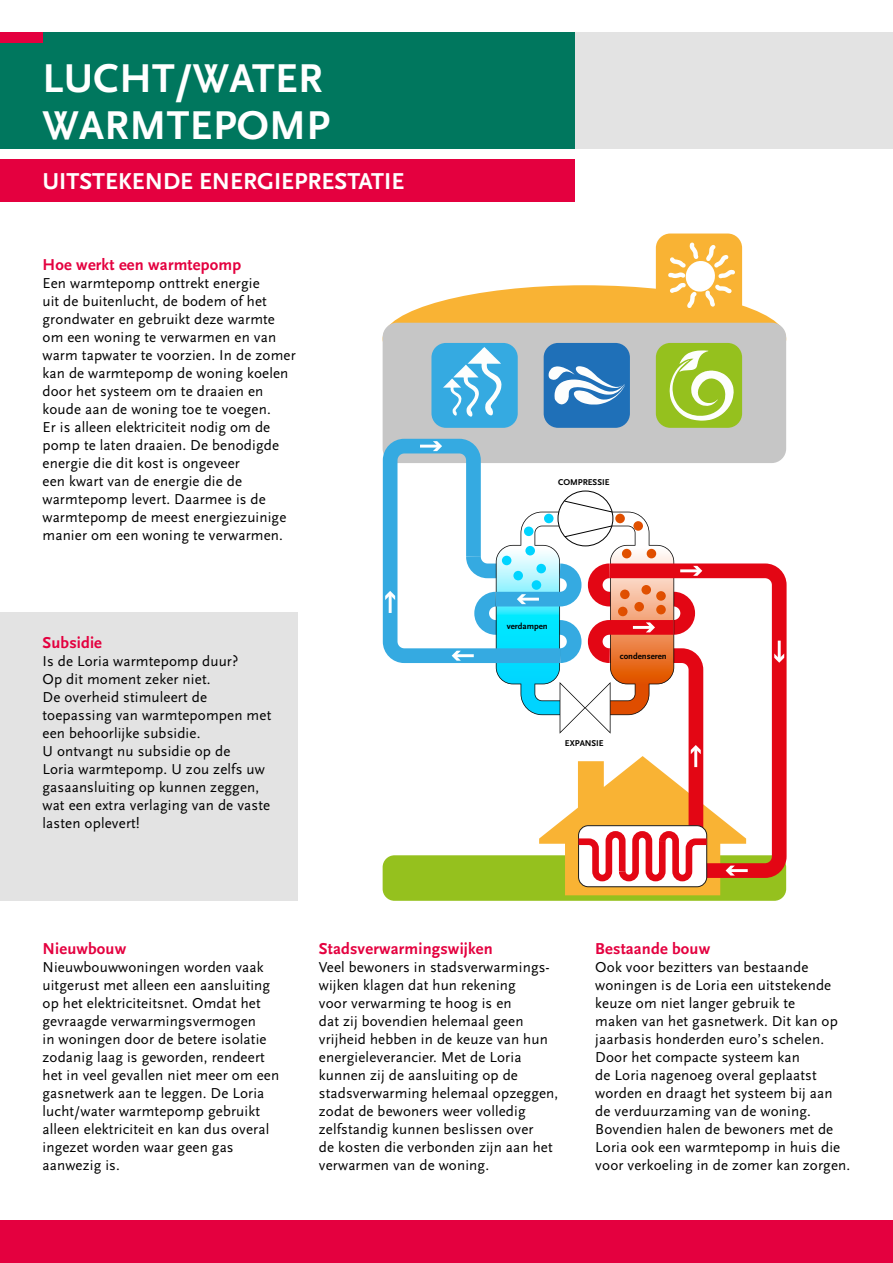
<style>
.page{position:relative;width:893px;height:1263px;background:#fff}
.page>*{position:absolute;margin:0;border:0;box-sizing:border-box;transform-origin:0 0}
.t1{font:700 42px/46.5px "Scala Sans";letter-spacing:.01em;color:#fff}
.t2{font:700 24px "Scala Sans";color:#fff}
.t3{font:700 16.5px "Scala Sans";letter-spacing:.01em;color:#e4003f}
.t4{font:15px/18px "Scala Sans";letter-spacing:.01em;color:#000}
.t5{font:700 8.85px "Scala Sans";color:#000}
</style>
<div class="page">
<div style="left:0;top:1220px;width:893px;height:43px;background:#e4003f"></div>
<div style="left:574px;top:32px;width:319px;height:117px;background:#e3e3e3"></div>
<div style="left:0;top:32px;width:574px;height:117px;background:#00775e"></div>
<div style="left:0;top:159px;width:574px;height:43px;background:#e4003f"></div>
<div style="left:0;top:32px;width:43px;height:11px;background:#e4003f"></div>
<div style="left:383px;top:285px;width:403px;height:108px;background:#f9b334;border-radius:50%"></div>
<div style="left:383px;top:323px;width:403px;height:140px;background:#c6c6c6;border-radius:14px"></div>
<div style="left:383px;top:855px;width:403px;height:46px;background:#95c11e;border-radius:12px"></div>
<svg style="left:382px;top:431px;width:193px;height:232px"></svg>
<svg style="left:746px;top:563px;width:41px;height:322px"></svg>
<div style="left:558px;top:491px;width:55px;height:55px;background:#fff;border-radius:50%"></div>
<hr style="left:729px;top:869px;width:19px;height:3px;background:#fff">
<hr style="left:389px;top:594px;width:3px;height:19px;background:#fff">
<svg style="left:385px;top:591px;width:10px;height:9px"></svg>
<hr style="left:420px;top:445px;width:19px;height:3px;background:#fff">
<svg style="left:433px;top:441px;width:9px;height:10px"></svg>
<hr style="left:778px;top:641px;width:3px;height:18px;background:#fff">
<svg style="left:774px;top:653px;width:10px;height:10px"></svg>
<svg style="left:452px;top:500px;width:294px;height:395px"></svg>
<div style="left:656px;top:343px;width:86px;height:85px;background:#95c11e;border-radius:14px"></div>
<svg style="left:669px;top:350px;width:65px;height:71px"></svg>
<div style="left:431px;top:343px;width:87px;height:85px;background:#35aae1;border-radius:14px"></div>
<svg style="left:443px;top:347px;width:59px;height:70px"></svg>
<div style="left:544px;top:343px;width:86px;height:85px;background:#1f70b8;border-radius:14px"></div>
<svg style="left:548px;top:366px;width:77px;height:38px"></svg>
<div style="left:656px;top:233px;width:86px;height:85px;background:#f9b334;border-radius:14px"></div>
<svg style="left:668px;top:242px;width:67px;height:66px"></svg>
<div style="left:0;top:612px;width:298px;height:288px;background:#e3e3e3"></div>
<h1 class="t1" style="left:43px;top:57px;width:289px">LUCHT/WATER<br>WARMTEPOMP</h1>
<h2 class="t2" style="left:43px;top:168px;width:363px">UITSTEKENDE ENERGIEPRESTATIE</h2>
<p class="t3" style="left:43px;top:256px;width:200px">Hoe werkt een warmtepomp</p>
<p class="t4" style="left:43px;top:274px;width:255px">Een warmtepomp onttrekt energie<br>uit de buitenlucht, de bodem of het grondwater en gebruikt deze warmte om een woning te verwarmen en van warm tapwater te voorzien. In de zomer kan de warmtepomp de woning koelen door het systeem om te draaien en koude aan de woning toe te voegen.<br>Er is alleen elektriciteit nodig om de pomp te laten draaien. De benodigde energie die dit kost is ongeveer<br>een kwart van de energie die de warmtepomp levert. Daarmee is de warmtepomp de meest energiezuinige manier om een woning te verwarmen.</p>
<p class="t3" style="left:43px;top:634px;width:61px">Subsidie</p>
<p class="t4" style="left:43px;top:652px;width:230px">Is de Loria warmtepomp duur?<br>Op dit moment zeker niet.<br>De overheid stimuleert de toepassing van warmtepompen met een behoorlijke subsidie.<br>U ontvangt nu subsidie op de<br>Loria warmtepomp. U zou zelfs uw gasaansluiting op kunnen zeggen, wat een extra verlaging van de vaste lasten oplevert!</p>
<p class="t5" style="left:558px;top:477px;width:53px">COMPRESSIE</p>
<p class="t5" style="left:507px;top:621px;width:43px">verdampen</p>
<p class="t5" style="left:620px;top:651px;width:48px">condenseren</p>
<p class="t5" style="left:565px;top:738px;width:40px">EXPANSIE</p>
<p class="t3" style="left:43px;top:940px;width:85px">Nieuwbouw</p>
<p class="t4" style="left:43px;top:958px;width:238px">Nieuwbouwwoningen worden vaak uitgerust met alleen een aansluiting op het elektriciteitsnet. Omdat het gevraagde verwarmingsvermogen<br>in woningen door de betere isolatie zodanig laag is geworden, rendeert het in veel gevallen niet meer om een gasnetwerk aan te leggen. De Loria lucht/water warmtepomp gebruikt alleen elektriciteit en kan dus overal ingezet worden waar geen gas aanwezig is.</p>
<p class="t3" style="left:319px;top:940px;width:175px">Stadsverwarmingswijken</p>
<p class="t4" style="left:319px;top:958px;width:241px">Veel bewoners in stadsverwarmings&shy;wijken klagen dat hun rekening<br>voor verwarming te hoog is en<br>dat zij bovendien helemaal geen vrijheid hebben in de keuze van hun energieleverancier. Met de Loria kunnen zij de aansluiting op de stadsverwarming helemaal opzeggen, zodat de bewoners weer volledig zelfstandig kunnen beslissen over<br>de kosten die verbonden zijn aan het verwarmen van de woning.</p>
<p class="t3" style="left:595px;top:940px;width:117px">Bestaande bouw</p>
<p class="t4" style="left:595px;top:958px;width:257px">Ook voor bezitters van bestaande woningen is de Loria een uitstekende keuze om niet langer gebruik te<br>maken van het gasnetwerk. Dit kan op jaarbasis honderden euro’s schelen.<br>Door het compacte systeem kan<br>de Loria nagenoeg overal geplaatst worden en draagt het systeem bij aan de verduurzaming van de woning.<br>Bovendien halen de bewoners met de Loria ook een warmtepomp in huis die voor verkoeling in de zomer kan zorgen.</p>
</div>
